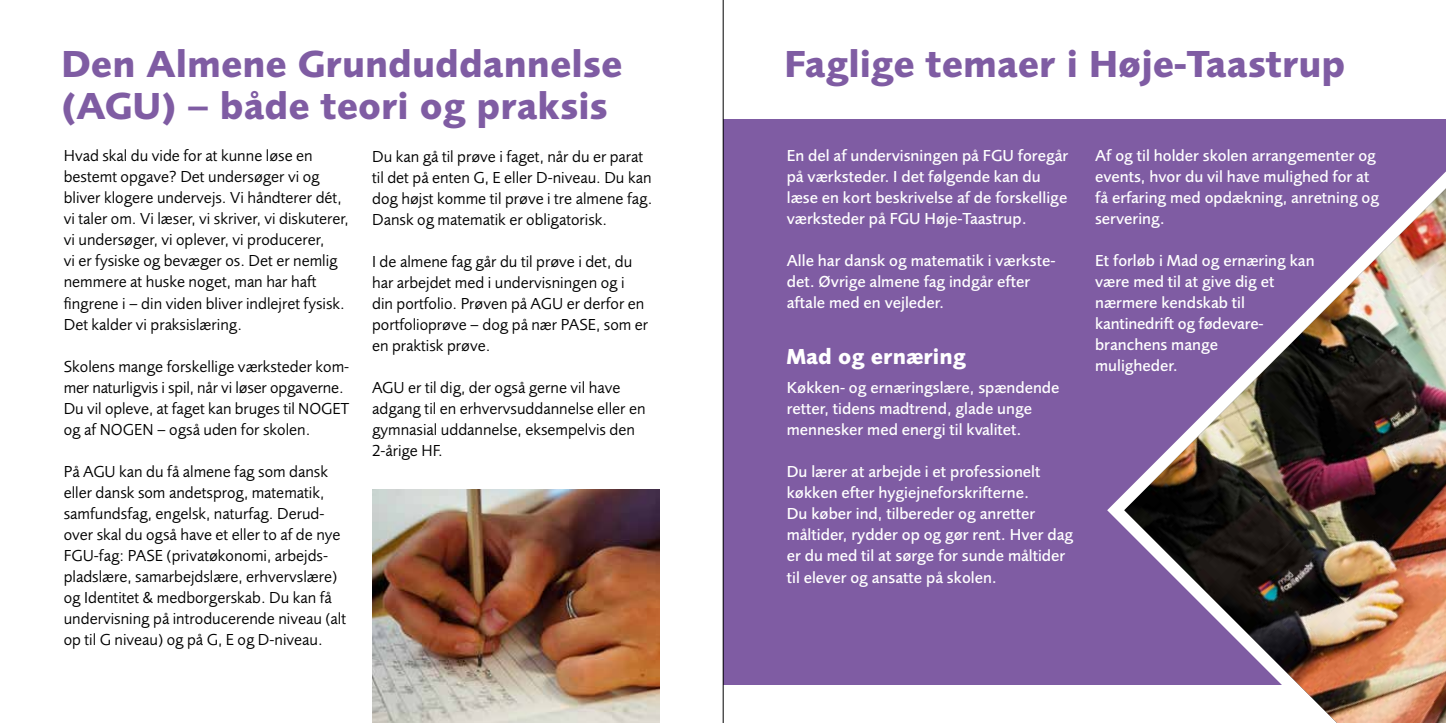
<style>
.page{position:relative;width:1446px;height:723px;background:#fff}
.page>*{position:absolute;margin:0;border:0;box-sizing:border-box;transform-origin:0 0}
.t1{font:700 39px "Foundry Sans";color:#7f5ca3}
.t2{font:700 22.5px "Foundry Sans";color:#fff}
.t3{font:16.5px/21px "Foundry Sans";color:#000}
.t4{font:500 16.5px/21px "Foundry Sans";color:#fff}
</style>
<div class="page">
<div style="left:723px;top:119px;width:723px;height:566px;background:#7f5ca3"></div>
<img style="left:1107px;top:171px;width:339px;height:552px">
<img style="left:372px;top:489px;width:287px;height:234px">
<hr style="left:723px;top:0;width:1px;height:723px;background:#000">
<h1 class="t1" style="left:62px;top:41px;width:562px">Den Almene Grunduddannelse</h1>
<h1 class="t1" style="left:784px;top:41px;width:562px">Faglige temaer i Høje-Taastrup</h1>
<h1 class="t1" style="left:62px;top:83px;width:548px">(AGU) – både teori og praksis</h1>
<p class="t3" style="left:64px;top:145px;width:286px">Hvad skal du vide for at kunne løse en bestemt opgave? Det undersøger vi og bliver klogere undervejs. Vi håndterer dét, vi taler om. Vi læser, vi skriver, vi diskuterer, vi undersøger, vi oplever, vi producerer,<br>vi er fysiske og bevæger os. Det er nemlig nemmere at huske noget, man har haft fingrene i – din viden bliver indlejret fysisk.<br>Det kalder vi praksislæring.</p>
<p class="t3" style="left:64px;top:355px;width:287px">Skolens mange forskellige værksteder kom&shy;mer naturligvis i spil, når vi løser opgaverne.<br>Du vil opleve, at faget kan bruges til NOGET og af NOGEN – også uden for skolen.</p>
<p class="t3" style="left:64px;top:460px;width:284px">På AGU kan du få almene fag som dansk eller dansk som andetsprog, matematik, samfundsfag, engelsk, naturfag. Derud&shy;over skal du også have et eller to af de nye FGU-fag: PASE (privatøkonomi, arbejds&shy;pladslære, samarbejdslære, erhvervslære) og Identitet &amp; medborgerskab. Du kan få undervisning på introducerende niveau (alt op til G niveau) og på G, E og D-niveau.</p>
<p class="t3" style="left:372px;top:145px;width:282px">Du kan gå til prøve i faget, når du er parat til det på enten G, E eller D-niveau. Du kan dog højst komme til prøve i tre almene fag.<br>Dansk og matematik er obligatorisk.</p>
<p class="t3" style="left:372px;top:250px;width:277px">I de almene fag går du til prøve i det, du har arbejdet med i undervisningen og i din portfolio. Prøven på AGU er derfor en portfolioprøve – dog på nær PASE, som er en praktisk prøve.</p>
<p class="t3" style="left:372px;top:376px;width:275px">AGU er til dig, der også gerne vil have adgang til en erhvervsuddannelse eller en gymnasial uddannelse, eksempelvis den<br>2-årige HF.</p>
<p class="t4" style="left:787px;top:145px;width:283px">En del af undervisningen på FGU foregår på værksteder. I det følgende kan du læse en kort beskrivelse af de forskellige værksteder på FGU Høje-Taastrup.</p>
<p class="t4" style="left:787px;top:250px;width:270px">Alle har dansk og matematik i værkste&shy;det. Øvrige almene fag indgår efter aftale med en vejleder.</p>
<h2 class="t2" style="left:787px;top:343px;width:180px">Mad og ernæring</h2>
<p class="t4" style="left:787px;top:377px;width:274px">Køkken- og ernæringslære, spændende retter, tidens madtrend, glade unge mennesker med energi til kvalitet.</p>
<p class="t4" style="left:787px;top:461px;width:288px">Du lærer at arbejde i et professionelt køkken efter hygiejneforskrifterne.<br>Du køber ind, tilbereder og anretter måltider, rydder op og gør rent. Hver dag er du med til at sørge for sunde måltider til elever og ansatte på skolen.</p>
<p class="t4" style="left:1095px;top:145px;width:285px">Af og til holder skolen arrangementer og events, hvor du vil have mulighed for at få erfaring med opdækning, anretning og servering.</p>
<p class="t4" style="left:1095px;top:250px;width:221px">Et forløb i Mad og ernæring kan være med til at give dig et nærmere kendskab til kantinedrift og fødevare&shy;branchens mange<br>muligheder.</p>
</div>
